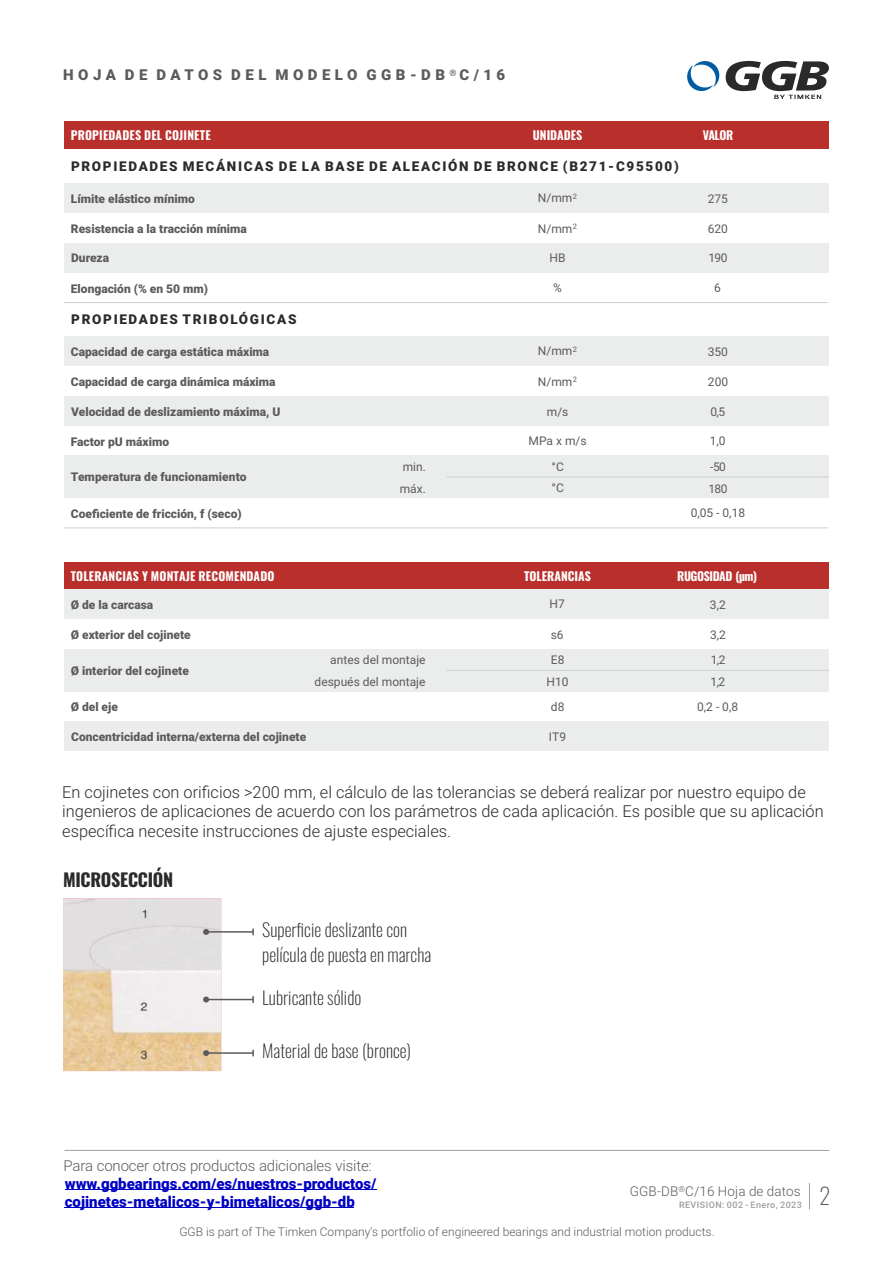
<style>
.page{position:relative;width:893px;height:1263px;background:#fff}
.page>*{position:absolute;margin:0;border:0;box-sizing:border-box;transform-origin:0 0}
.t1{font:200 22.5px "Oswald";color:#5b5b5b}
.t2{font:200 18px/24.5px "Oswald";color:#2b2a29}
.t3{font:700 18px "Oswald";letter-spacing:-.015em;color:#2b2a29}
.t4{font:300 16.5px/19.8px "Roboto";color:#2b2a29}
.t5{font:900 15px/18px "Roboto";color:#0000c4}
.t6{font:300 15px "Roboto";letter-spacing:-.01em;color:#5b5b5b}
.t7{font:900 15px "Roboto";letter-spacing:.3em;color:#5b5b5b}
.t8{font:900 13.5px "Roboto";letter-spacing:.125em;color:#2b2a29}
.t9{font:300 13.5px "Roboto";letter-spacing:.01em;color:#5b5b5b}
.t10{font:900 12px "Roboto";color:#5b5b5b}
.t11{font:12px "Roboto";color:#5b5b5b}
.t12{font:300 12px "Roboto";color:#5b5b5b}
.t13{font:700 12px "Oswald";letter-spacing:.015em;color:#fefefe}
.t14{font:700 12px "Oswald";letter-spacing:-.035em;color:#fefefe}
.t15{font:500 9px "Roboto";letter-spacing:.05em;color:#9d9e9e}
.t16{font:900 9px "Roboto";color:#5b5b5b}
.t17{font:300 8.25px "Roboto";color:#5b5b5b}
</style>
<div class="page">
<hr style="left:65px;top:1150px;width:764px;height:1px;background:#9d9e9e">
<div style="left:64px;top:121px;width:764px;height:28px;background:#b92f2c"></div>
<svg style="left:809px;top:1183px;width:1px;height:26px"></svg>
<div style="left:64px;top:396px;width:764px;height:30px;background:#ebecec"></div>
<div style="left:64px;top:337px;width:764px;height:29px;background:#ebecec"></div>
<hr style="left:65px;top:1189px;width:311px;height:1px;background:#0000c4">
<hr style="left:65px;top:1207px;width:289px;height:1px;background:#0000c4">
<hr style="left:64px;top:527px;width:764px;height:1px;background:#cfd0d0">
<div style="left:64px;top:243px;width:764px;height:30px;background:#ebecec"></div>
<div style="left:64px;top:183px;width:764px;height:30px;background:#ebecec"></div>
<hr style="left:64px;top:302px;width:764px;height:1px;background:#cfd0d0">
<div style="left:64px;top:456px;width:764px;height:42px;background:#ebecec"></div>
<hr style="left:446px;top:476px;width:383px;height:1px;background:#cfd0d0">
<div style="left:64px;top:562px;width:764px;height:27px;background:#b92f2c"></div>
<div style="left:64px;top:589px;width:764px;height:30px;background:#ebecec"></div>
<div style="left:64px;top:721px;width:764px;height:30px;background:#ebecec"></div>
<div style="left:64px;top:649px;width:764px;height:42px;background:#ebecec"></div>
<hr style="left:446px;top:670px;width:383px;height:1px;background:#cfd0d0">
<img style="left:64px;top:899px;width:156px;height:171px">
<hr style="left:206px;top:931px;width:47px;height:2px;background:#5b5b5b">
<svg style="left:252px;top:928px;width:2px;height:7px"></svg>
<svg style="left:203px;top:929px;width:6px;height:6px"></svg>
<hr style="left:206px;top:999px;width:47px;height:1px;background:#5b5b5b">
<svg style="left:252px;top:996px;width:2px;height:7px"></svg>
<svg style="left:203px;top:996px;width:6px;height:6px"></svg>
<hr style="left:206px;top:1052px;width:47px;height:2px;background:#5b5b5b">
<svg style="left:252px;top:1050px;width:2px;height:6px"></svg>
<svg style="left:203px;top:1050px;width:6px;height:6px"></svg>
<svg style="left:687px;top:60px;width:142px;height:39px"></svg>
<p class="t16" style="left:450px;top:69px;width:9px">®</p>
<p class="t7" style="left:63px;top:69px;width:444px">H OJA DE DATOS DEL MODELO GGB-DB C/16</p>
<p class="t13" style="left:71px;top:127px;width:141px">PROPIEDADES DEL COJINETE</p>
<p class="t13" style="left:533px;top:127px;width:51px">UNIDADES</p>
<p class="t13" style="left:703px;top:127px;width:32px">VALOR</p>
<p class="t8" style="left:71px;top:161px;width:609px">PROPIEDADES MECÁNICAS DE LA BASE DE ALEACIÓN DE BRONCE (B271-C95500)</p>
<p class="t10" style="left:71px;top:194px;width:125px">Límite elástico mínimo</p>
<p class="t11" style="left:538px;top:193px;width:41px">N/mm<sup>2</sup></p>
<p class="t11" style="left:708px;top:193px;width:22px">275</p>
<p class="t10" style="left:71px;top:224px;width:177px">Resistencia a la tracción mínima</p>
<p class="t11" style="left:538px;top:223px;width:41px">N/mm<sup>2</sup></p>
<p class="t11" style="left:708px;top:224px;width:22px">620</p>
<p class="t10" style="left:71px;top:253px;width:40px">Dureza</p>
<p class="t11" style="left:708px;top:253px;width:21px">190</p>
<p class="t10" style="left:71px;top:284px;width:139px">Elongación (% en 50 mm)</p>
<p class="t11" style="left:553px;top:283px;width:10px">%</p>
<p class="t11" style="left:714px;top:283px;width:8px">6</p>
<p class="t11" style="left:549px;top:253px;width:18px">HB</p>
<p class="t8" style="left:71px;top:314px;width:227px">PROPIEDADES TRIBOLÓGICAS</p>
<p class="t10" style="left:71px;top:347px;width:200px">Capacidad de carga estática máxima</p>
<p class="t11" style="left:538px;top:346px;width:41px">N/mm<sup>2</sup></p>
<p class="t11" style="left:708px;top:347px;width:22px">350</p>
<p class="t10" style="left:71px;top:377px;width:206px">Capacidad de carga dinámica máxima</p>
<p class="t11" style="left:538px;top:377px;width:41px">N/mm<sup>2</sup></p>
<p class="t11" style="left:708px;top:377px;width:22px">200</p>
<p class="t10" style="left:71px;top:406px;width:211px">Velocidad de deslizamiento máxima, U</p>
<p class="t11" style="left:710px;top:406px;width:16px">0,5</p>
<p class="t11" style="left:547px;top:406px;width:23px">m/s</p>
<p class="t10" style="left:71px;top:437px;width:100px">Factor pU máximo</p>
<p class="t11" style="left:528px;top:436px;width:60px">MPa x m/s</p>
<p class="t11" style="left:710px;top:436px;width:17px">1,0</p>
<p class="t10" style="left:71px;top:472px;width:177px">Temperatura de funcionamiento</p>
<p class="t11" style="left:403px;top:462px;width:25px">min.</p>
<p class="t11" style="left:551px;top:462px;width:14px">°C</p>
<p class="t11" style="left:710px;top:462px;width:17px">-50</p>
<p class="t11" style="left:400px;top:483px;width:28px">máx.</p>
<p class="t11" style="left:551px;top:483px;width:14px">°C</p>
<p class="t11" style="left:708px;top:483px;width:21px">180</p>
<p class="t10" style="left:71px;top:509px;width:172px">Coeficiente de fricción, f (seco)</p>
<p class="t11" style="left:691px;top:508px;width:56px">0,05 - 0,18</p>
<p class="t13" style="left:71px;top:568px;width:205px">TOLERANCIAS Y MONTAJE RECOMENDADO</p>
<p class="t13" style="left:524px;top:568px;width:68px">TOLERANCIAS</p>
<p class="t14" style="left:677px;top:568px;width:81px">RUGOSIDAD (µm)</p>
<p class="t10" style="left:71px;top:600px;width:84px">Ø de la carcasa</p>
<p class="t11" style="left:550px;top:599px;width:17px">H7</p>
<p class="t11" style="left:710px;top:599px;width:17px">3,2</p>
<p class="t10" style="left:71px;top:630px;width:121px">Ø exterior del cojinete</p>
<p class="t11" style="left:551px;top:629px;width:14px">s6</p>
<p class="t11" style="left:710px;top:630px;width:17px">3,2</p>
<p class="t10" style="left:71px;top:666px;width:120px">Ø interior del cojinete</p>
<p class="t11" style="left:330px;top:655px;width:97px">antes del montaje</p>
<p class="t11" style="left:551px;top:655px;width:15px">E8</p>
<p class="t11" style="left:711px;top:655px;width:16px">1,2</p>
<p class="t11" style="left:315px;top:677px;width:112px">después del montaje</p>
<p class="t11" style="left:547px;top:677px;width:24px">H10</p>
<p class="t11" style="left:711px;top:677px;width:16px">1,2</p>
<p class="t10" style="left:71px;top:702px;width:49px">Ø del eje</p>
<p class="t11" style="left:551px;top:702px;width:15px">d8</p>
<p class="t11" style="left:697px;top:702px;width:42px">0,2 - 0,8</p>
<p class="t10" style="left:71px;top:732px;width:237px">Concentricidad interna/externa del cojinete</p>
<p class="t11" style="left:549px;top:732px;width:19px">IT9</p>
<p class="t4" style="left:62px;top:783px;width:763px">En cojinetes con orificios &gt;200 mm, el cálculo de las tolerancias se deberá realizar por nuestro equipo de ingenieros de aplicaciones de acuerdo con los parámetros de cada aplicación. Es posible que su aplicación específica necesite instrucciones de ajuste especiales.</p>
<h2 class="t3" style="left:63px;top:867px;width:112px">MICROSECCIÓN</h2>
<h2 class="t2" style="left:262px;top:917px;width:171px">Superficie deslizante con película de puesta en marcha</h2>
<h2 class="t2" style="left:262px;top:985px;width:101px">Lubricante sólido</h2>
<h2 class="t2" style="left:262px;top:1038px;width:151px">Material de base (bronce)</h2>
<p class="t6" style="left:64px;top:1160px;width:310px">Para conocer otros productos adicionales visite:</p>
<p class="t5" style="left:65px;top:1176px;width:313px">www.ggbearings.com/es/nuestros-productos/ cojinetes-metalicos-y-bimetalicos/ggb-db</p>
<p class="t9" style="left:630px;top:1185px;width:172px">GGB-DB C/16 Hoja de datos</p>
<p class="t17" style="left:678px;top:1185px;width:8px">®</p>
<p class="t12" style="left:179px;top:1226px;width:537px">GGB is part of The Timken Company's portfolio of engineered bearings and industrial motion products.</p>
<p class="t15" style="left:679px;top:1201px;width:124px">REVISION: 002 - Enero, 2023</p>
<h1 class="t1" style="left:820px;top:1180px;width:13px">2</h1>
</div>
